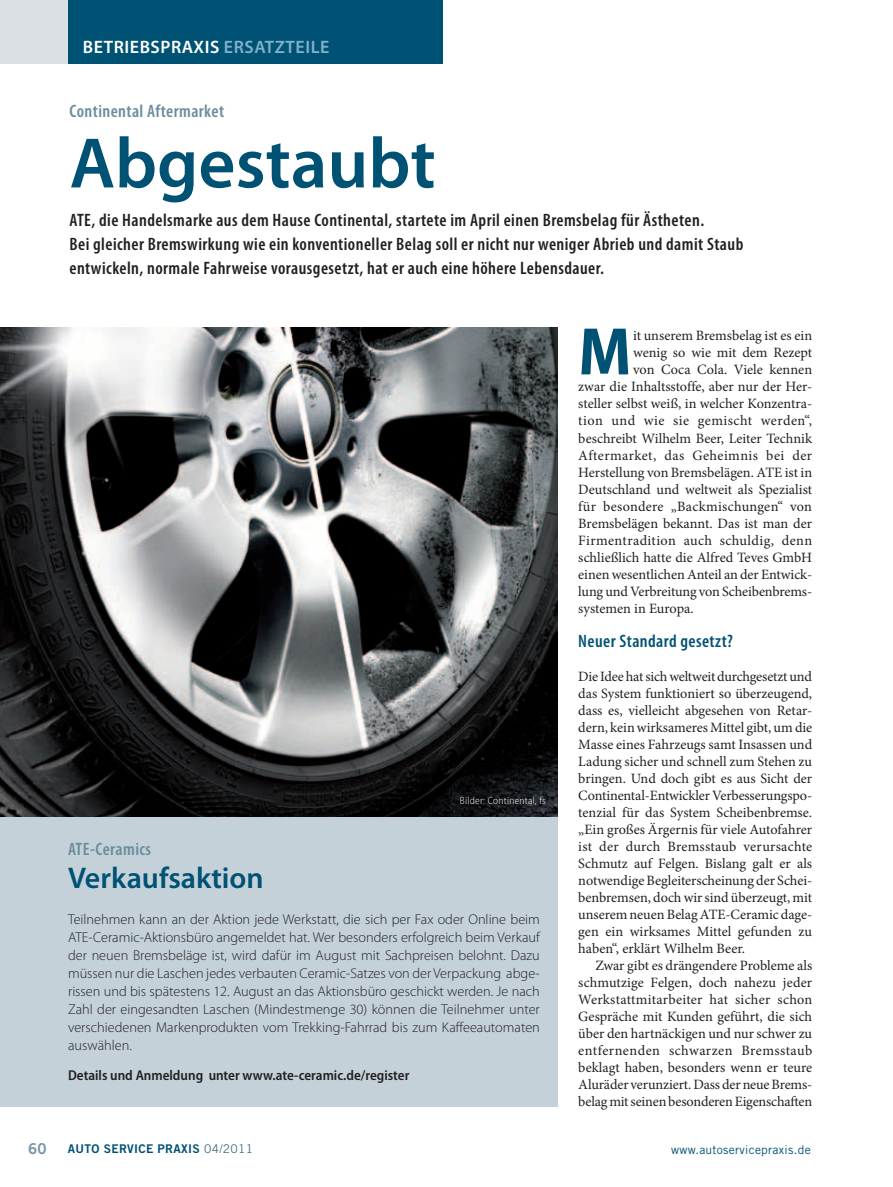
<style>
.page{position:relative;width:893px;height:1187px;background:#fff}
.page>*{position:absolute;margin:0;border:0;box-sizing:border-box;transform-origin:0 0}
.t1{font:600 72px "Myriad Pro";color:#005274}
.t2{font:700 semi-condensed 67.8px "Myriad Pro";color:#005274}
.t3{font:600 30px "Myriad Pro";color:#005274}
.t4{font:600 condensed 18px/24px "Myriad Pro";letter-spacing:.025em;color:#231f20}
.t5{font:600 condensed 18px "Myriad Pro";letter-spacing:.025em;color:#6a8d9c}
.t6{font:600 18px "Myriad Pro";letter-spacing:.03em;color:#fff}
.t7{font:600 condensed 18px "Myriad Pro";letter-spacing:.025em;color:#005274}
.t8{font:15px "Trade Gothic LT Std Bd 2";color:#7195a6}
.t9{font:14.25px/17px "Minion Pro";color:#231f20;text-align:justify}
.t10{font:300 14.25px/18px "Myriad Pro";color:#231f20;text-align:justify}
.t11{font:14.25px "Minion Pro";letter-spacing:.03em;color:#231f20}
.t12{font:600 semi-condensed 14.25px "Myriad Pro";color:#231f20}
.t13{font:14.25px "Minion Pro";letter-spacing:.025em;color:#231f20}
.t14{font:14.25px "Minion Pro";letter-spacing:.02em;color:#231f20}
.t15{font:12px "Trade Gothic LT Std Bd 2";letter-spacing:.025em;color:#005274}
.t16{font:12px "Trade Gothic LT Std";letter-spacing:.025em;color:#005274}
.t17{font:300 semi-condensed 10.5px "Myriad Pro";letter-spacing:.025em;color:#fff}
.s1{color:#7fb2c9}
.s2{font-family:"Trade Gothic LT Std";color:#456e80}
</style>
<div class="page">
<img style="left:0;top:328px;width:557px;height:488px">
<div style="left:0;top:0;width:68px;height:64px;background:#dae0e3"></div>
<div style="left:68px;top:0;width:374px;height:64px;background:#005274"></div>
<div style="left:0;top:816px;width:557px;height:290px;background:#c4d1d9"></div>
<p class="t6" style="left:83px;top:35px;width:248px">BETRIEBSPRAXIS <span class="s1">ERSATZTEILE</span></p>
<p class="t5" style="left:70px;top:101px;width:156px">Continental Aftermarket</p>
<h1 class="t1" style="left:70px;top:117px;width:368px">ABGESTAUBT</h1>
<p class="t4" style="left:70px;top:208px;width:675px">ATE, die Handelsmarke aus dem Hause Continental, startete im April einen Bremsbelag für Ästheten.<br>Bei gleicher Bremswirkung wie ein konventioneller Belag soll er nicht nur weniger Abrieb und damit Staub entwickeln, normale Fahrweise vorausgesetzt, hat er auch eine höhere Lebensdauer.</p>
<p class="t17" style="left:460px;top:795px;width:87px">Bilder: Continental, fs</p>
<p class="t5" style="left:68px;top:839px;width:85px">ATE-Ceramics</p>
<h3 class="t3" style="left:68px;top:859px;width:197px">VERKAUFSAKTION</h3>
<p class="t10" style="left:68px;top:910px;width:473px">Teilnehmen kann an der Aktion jede Werkstatt, die sich per Fax oder Online beim ATE-Ceramic-Aktionsbüro angemeldet hat. Wer besonders erfolgreich beim Verkauf der neuen Bremsbeläge ist, wird dafür im August mit Sachpreisen belohnt. Dazu müssen nur die Laschen jedes verbauten Ceramic-Satzes von der Verpackung abge&shy;rissen und bis spätestens 12. August an das Aktionsbüro geschickt werden. Je nach Zahl der eingesandten Laschen (Mindestmenge 30) können die Teilnehmer unter verschiedenen Markenprodukten vom Trekking-Fahrrad bis zum Kaffeeautomaten auswählen.</p>
<p class="t12" style="left:68px;top:1067px;width:343px">Details und Anmeldung unter www.ate-ceramic.de/register</p>
<h2 class="t2" style="left:578px;top:314px;width:55px">M</h2>
<p class="t9" style="left:633px;top:327px;width:181px">it unserem Bremsbelag ist es ein</p>
<p class="t9" style="left:633px;top:344px;width:181px">wenig so wie mit dem Rezept</p>
<p class="t9" style="left:633px;top:361px;width:180px">von Coca Cola. Viele kennen</p>
<p class="t9" style="left:578px;top:378px;width:235px">zwar die Inhaltsstoffe, aber nur der Her-</p>
<p class="t9" style="left:578px;top:395px;width:235px">steller selbst weiß, in welcher Konzentra-</p>
<p class="t11" style="left:578px;top:411px;width:235px">tion und wie sie gemischt werden“,</p>
<p class="t9" style="left:578px;top:429px;width:235px">beschreibt Wilhelm Beer, Leiter Technik</p>
<p class="t11" style="left:578px;top:445px;width:235px">Aftermarket, das Geheimnis bei der</p>
<p class="t9" style="left:578px;top:463px;width:235px">Herstellung von Bremsbelägen. ATE ist in</p>
<p class="t9" style="left:578px;top:480px;width:235px">Deutschland und weltweit als Spezialist</p>
<p class="t14" style="left:578px;top:496px;width:235px">für besondere „Backmischungen“ von</p>
<p class="t9" style="left:578px;top:514px;width:235px">Bremsbelägen bekannt. Das ist man der</p>
<p class="t13" style="left:578px;top:530px;width:235px">Firmentradition auch schuldig, denn</p>
<p class="t9" style="left:578px;top:548px;width:235px">schließlich hatte die Alfred Teves GmbH</p>
<p class="t9" style="left:578px;top:565px;width:235px">einen wesentlichen Anteil an der Entwick-</p>
<p class="t9" style="left:578px;top:582px;width:235px">lung und Verbreitung von Scheibenbrems-</p>
<p class="t9" style="left:578px;top:599px;width:117px">systemen in Europa.</p>
<p class="t7" style="left:578px;top:630px;width:156px">Neuer Standard gesetzt?</p>
<p class="t9" style="left:578px;top:667px;width:235px">Die Idee hat sich weltweit durchgesetzt und das System funktioniert so überzeugend, dass es, vielleicht abgesehen von Retar&shy;dern, kein wirksameres Mittel gibt, um die Masse eines Fahrzeugs samt Insassen und Ladung sicher und schnell zum Stehen zu bringen. Und doch gibt es aus Sicht der Continental-Entwickler Verbesserungspo&shy;tenzial für das System Scheibenbremse. „Ein großes Ärgernis für viele Autofahrer ist der durch Bremsstaub verursachte Schmutz auf Felgen. Bislang galt er als notwendige Begleiterscheinung der Schei&shy;benbremsen, doch wir sind überzeugt, mit unserem neuen Belag ATE-Ceramic dage&shy;gen ein wirksames Mittel gefunden zu haben“, erklärt Wilhelm Beer.</p>
<p class="t9" style="left:578px;top:957px;width:236px;text-indent:17px">Zwar gibt es drängendere Probleme als schmutzige Felgen, doch nahezu jeder Werkstattmitarbeiter hat sicher schon Gespräche mit Kunden geführt, die sich über den hartnäckigen und nur schwer zu entfernenden schwarzen Bremsstaub beklagt haben, besonders wenn er teure Aluräder verunziert. Dass der neue Brems&shy;belag mit seinen besonderen Eigenschaften</p>
<p class="t8" style="left:28px;top:1139px;width:20px">60</p>
<p class="t15" style="left:68px;top:1141px;width:187px">AUTO SERVICE PRAXIS <span class="s2">04/2011</span></p>
<p class="t16" style="left:671px;top:1141px;width:141px">www.autoservicepraxis.de</p>
</div>
